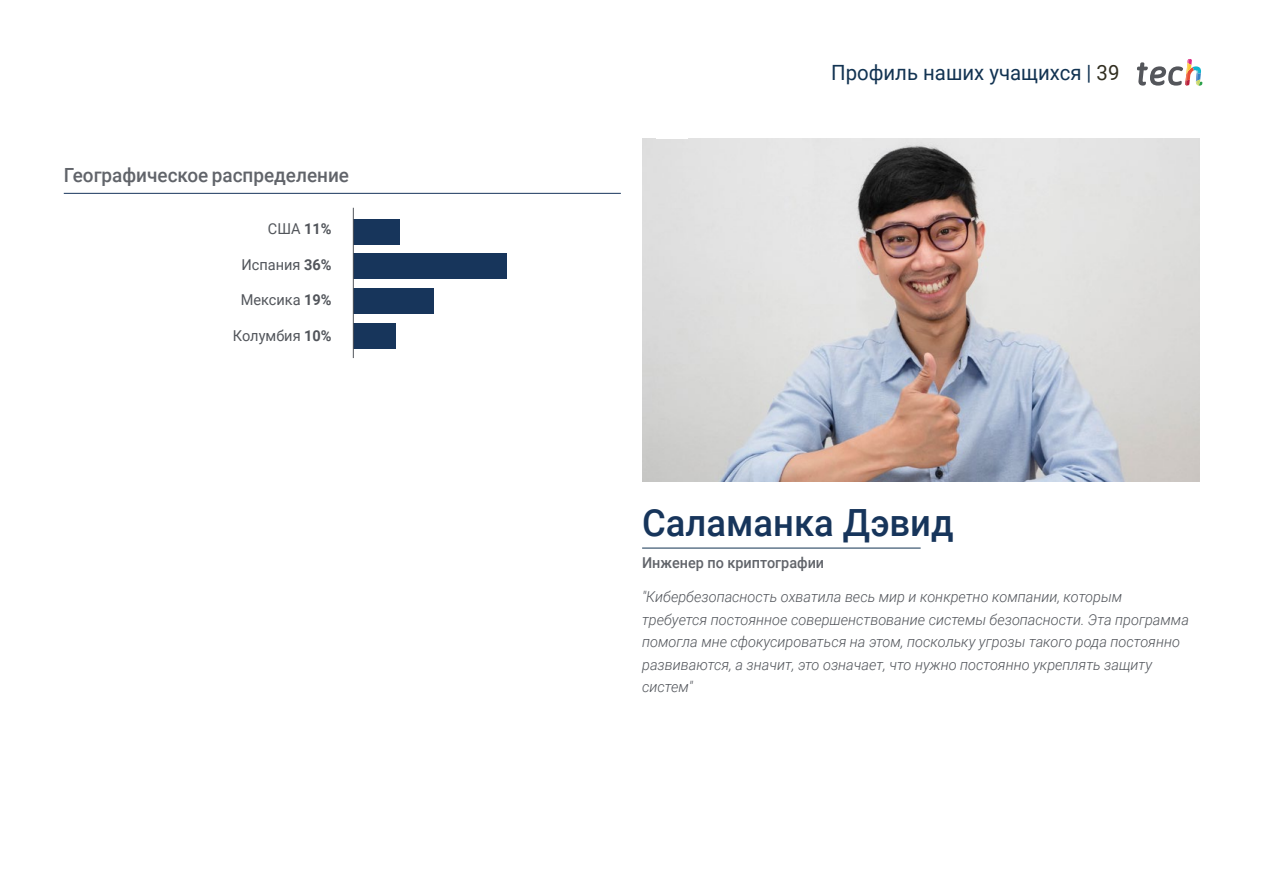
<style>
.page{position:relative;width:1263px;height:893px;background:#fff}
.page>*{position:absolute;margin:0;border:0;box-sizing:border-box;transform-origin:0 0}
.t1{font:500 37.5px "Roboto";color:#17355b}
.t2{font:21px "Roboto";color:#123352}
.t3{font:500 19.5px "Roboto";color:#61646a}
.t4{font:italic 300 15px/22.5px "Roboto";color:#52555b}
.t5{font:15px "Roboto";color:#52555b}
.t6{font:500 15px "Roboto";color:#61646a;scale:.96 1}
.s1{font-weight:700}
.s2{color:#312e20}
</style>
<div class="page">
<hr style="left:642px;top:548px;width:279px;height:1px;background:#123352">
<img style="left:642px;top:138px;width:557px;height:343px">
<hr style="left:64px;top:193px;width:557px;height:1px;background:#17355b">
<div style="left:353px;top:219px;width:47px;height:25px;background:#17355b"></div>
<div style="left:353px;top:254px;width:153px;height:25px;background:#17355b"></div>
<div style="left:353px;top:288px;width:81px;height:26px;background:#17355b"></div>
<div style="left:353px;top:323px;width:43px;height:26px;background:#17355b"></div>
<hr style="left:353px;top:208px;width:1px;height:150px;background:#52555b">
<svg style="left:1137px;top:59px;width:65px;height:27px"></svg>
<h3 class="t3" style="left:64px;top:161px;width:287px">Географическое распределение</h3>
<p class="t5" style="left:268px;top:218px;width:65px">США <span class="s1">11%</span></p>
<p class="t5" style="left:242px;top:254px;width:92px">Испания <span class="s1">36%</span></p>
<p class="t5" style="left:241px;top:289px;width:92px">Мексика <span class="s1">19%</span></p>
<p class="t5" style="left:233px;top:325px;width:100px">Колумбия <span class="s1">10%</span></p>
<h2 class="t2" style="left:831px;top:57px;width:290px">Профиль наших учащихся | <span class="s2">39</span></h2>
<h1 class="t1" style="left:642px;top:496px;width:313px">Саламанка Дэвид</h1>
<p class="t6" style="left:642px;top:552px;width:191px">Инженер по криптографии</p>
<p class="t4" style="left:642px;top:585px;width:548px">"Кибербезопасность охватила весь мир и конкретно компании, которым требуется постоянное совершенствование системы безопасности. Эта программа помогла мне сфокусироваться на этом, поскольку угрозы такого рода постоянно развиваются, а значит, это означает, что нужно постоянно укреплять защиту систем"</p>
</div>
